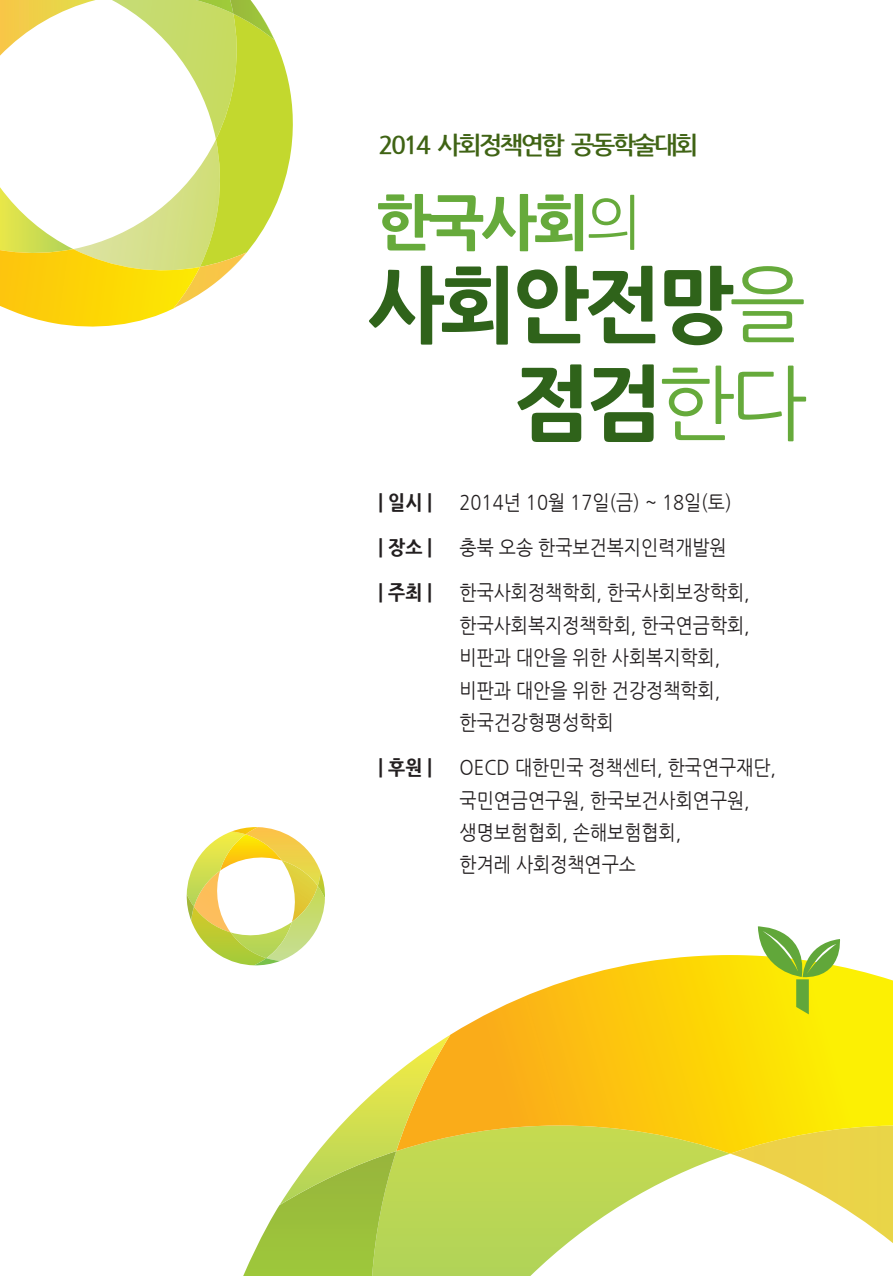
<style>
.page{position:relative;width:893px;height:1276px;background:#fff}
.page>*{position:absolute;margin:0;border:0;box-sizing:border-box;transform-origin:0 0}
.t1{font:800 82.12px/98.5px "Nanum Gothic";letter-spacing:-.06em;color:#2f631a;text-align:right}
.t2{font:800 59.85px "Nanum Gothic";color:#66aa3b}
.t3{font:700 24.75px "Nanum Gothic";letter-spacing:-.1em;color:#3f6314}
.t4{font:20.25px/32.4px "Nanum Gothic";color:#231f20;scale:.9 1}
.t5{font:800 20.25px "Nanum Gothic";color:#231f20;scale:.9 1}
.s1{font-weight:400}
.s2{font-weight:400;color:#66aa3b}
</style>
<div class="page">
<svg style="left:730px;top:1153px;width:163px;height:90px"></svg>
<svg style="left:450px;top:1153px;width:280px;height:123px"></svg>
<svg style="left:450px;top:955px;width:443px;height:198px"></svg>
<svg style="left:243px;top:1035px;width:207px;height:241px"></svg>
<svg style="left:0;top:0;width:293px;height:327px"></svg>
<svg style="left:186px;top:827px;width:139px;height:138px"></svg>
<svg style="left:758px;top:926px;width:85px;height:88px"></svg>
<p class="t3" style="left:379px;top:133px;width:321px">2014 사회정책연합 공동학술대회</p>
<h2 class="t2" style="left:376px;top:190px;width:268px">한국사회<span class="s1">의</span></h2>
<h1 class="t1" style="left:367px;top:256px;width:442px">사회안전망<span class="s2">을 </span>점검<span class="s2">한다</span></h1>
<p class="t5" style="left:379px;top:492px;width:61px">| 일시 |</p>
<p class="t4" style="left:460px;top:487px;width:304px">2014년 10월 17일(금) ~ 18일(토)</p>
<p class="t5" style="left:379px;top:537px;width:61px">| 장소 |</p>
<p class="t4" style="left:460px;top:532px;width:298px">충북 오송 한국보건복지인력개발원</p>
<p class="t5" style="left:379px;top:582px;width:61px">| 주최 |</p>
<p class="t4" style="left:460px;top:577px;width:324px">한국사회정책학회, 한국사회보장학회, 한국사회복지정책학회, 한국연금학회, 비판과 대안을 위한 사회복지학회, 비판과 대안을 위한 건강정책학회, 한국건강형평성학회</p>
<p class="t5" style="left:379px;top:757px;width:61px">| 후원 |</p>
<p class="t4" style="left:460px;top:752px;width:353px">OECD 대한민국 정책센터, 한국연구재단, 국민연금연구원, 한국보건사회연구원, 생명보험협회, 손해보험협회,<br>한겨레 사회정책연구소</p>
</div>
